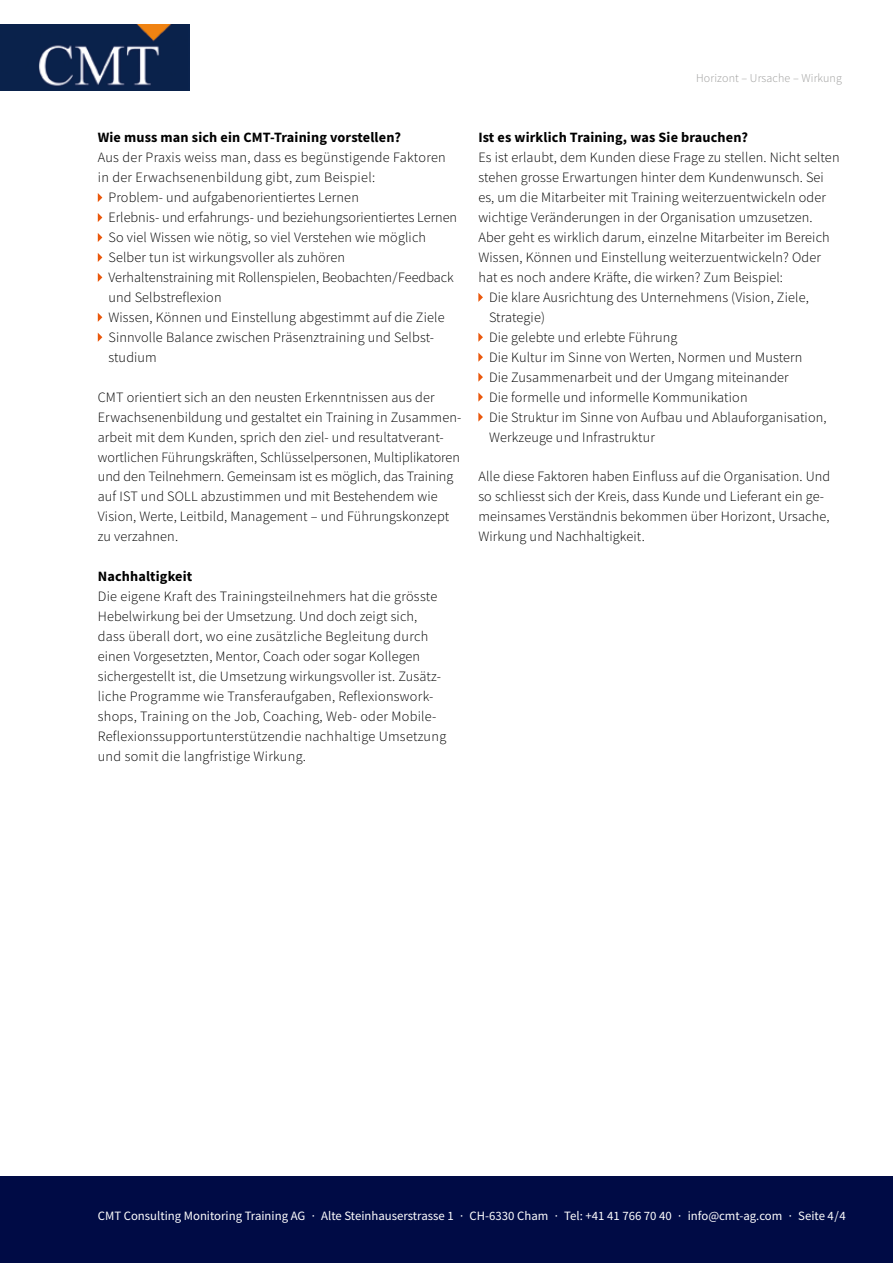
<style>
.page{position:relative;width:893px;height:1263px;background:#fff}
.page>*{position:absolute;margin:0;border:0;box-sizing:border-box;transform-origin:0 0}
.t1{font:300 14.25px/20px "Source Sans Pro";letter-spacing:.01em;color:#000}
.t2{font:700 14.25px "Source Sans Pro";letter-spacing:.01em;color:#000}
.t3{font:12.75px "Source Sans Pro";color:#fff}
.t4{font:300 12px "Source Sans Pro";letter-spacing:.01em;color:#9d9d9c}
</style>
<div class="page">
<img style="left:0;top:25px;width:190px;height:66px">
<div style="left:0;top:1177px;width:893px;height:86px;background:#000b45"></div>
<svg style="left:98px;top:193px;width:4px;height:9px"></svg>
<svg style="left:98px;top:213px;width:4px;height:9px"></svg>
<svg style="left:98px;top:233px;width:4px;height:9px"></svg>
<svg style="left:98px;top:253px;width:4px;height:9px"></svg>
<svg style="left:98px;top:273px;width:4px;height:9px"></svg>
<svg style="left:98px;top:313px;width:4px;height:9px"></svg>
<svg style="left:98px;top:333px;width:4px;height:9px"></svg>
<svg style="left:478px;top:293px;width:5px;height:9px"></svg>
<svg style="left:478px;top:333px;width:5px;height:9px"></svg>
<svg style="left:478px;top:353px;width:5px;height:9px"></svg>
<svg style="left:478px;top:373px;width:5px;height:9px"></svg>
<svg style="left:478px;top:392px;width:5px;height:10px"></svg>
<svg style="left:478px;top:412px;width:5px;height:10px"></svg>
<p class="t4" style="left:696px;top:71px;width:147px">Horizont – Ursache – Wirkung</p>
<p class="t2" style="left:98px;top:128px;width:305px">Wie muss man sich ein CMT-Training vorstellen?</p>
<p class="t1" style="left:98px;top:148px;width:349px">Aus der Praxis weiss man, dass es begünstigende Faktoren</p>
<p class="t1" style="left:98px;top:167px;width:279px">in der Erwachsenenbildung gibt, zum Beispiel:</p>
<p class="t1" style="left:108px;top:187px;width:252px">Problem- und aufgabenorientiertes Lernen</p>
<p class="t1" style="left:108px;top:207px;width:350px">Erlebnis- und erfahrungs- und beziehungsorientiertes Lernen</p>
<p class="t1" style="left:108px;top:227px;width:319px">So viel Wissen wie nötig, so viel Verstehen wie möglich</p>
<p class="t1" style="left:108px;top:247px;width:238px">Selber tun ist wirkungsvoller als zuhören</p>
<p class="t1" style="left:108px;top:267px;width:347px">Verhaltenstraining mit Rollenspielen, Beobachten/Feedback</p>
<p class="t1" style="left:108px;top:287px;width:115px">und Selbstreflexion</p>
<p class="t1" style="left:108px;top:307px;width:338px">Wissen, Können und Einstellung abgestimmt auf die Ziele</p>
<p class="t1" style="left:108px;top:327px;width:326px">Sinnvolle Balance zwischen Präsenztraining und Selbst-</p>
<p class="t1" style="left:108px;top:347px;width:50px">studium</p>
<p class="t1" style="left:98px;top:387px;width:364px">CMT orientiert sich an den neusten Erkenntnissen aus der Erwachsenenbildung und gestaltet ein Training in Zusammen&shy;arbeit mit dem Kunden, sprich den ziel- und resultatverant&shy;wortlichen Führungskräften, Schlüsselpersonen, Multiplikatoren und den Teilnehmern. Gemeinsam ist es möglich, das Training auf IST und SOLL abzustimmen und mit Bestehendem wie Vision, Werte, Leitbild, Management – und Führungskonzept zu verzahnen.</p>
<p class="t2" style="left:98px;top:567px;width:96px">Nachhaltigkeit</p>
<p class="t1" style="left:98px;top:586px;width:350px">Die eigene Kraft des Trainingsteilnehmers hat die grösste Hebelwirkung bei der Umsetzung. Und doch zeigt sich, dass überall dort, wo eine zusätzliche Begleitung durch einen Vorgesetzten, Mentor, Coach oder sogar Kollegen sichergestellt ist, die Umsetzung wirkungsvoller ist. Zusätz&shy;liche Programme wie Transferaufgaben, Reflexionswork&shy;shops, Training on the Job, Coaching, Web- oder Mobile-Reflexionssupportunterstützendie nachhaltige Umsetzung und somit die langfristige Wirkung.</p>
<p class="t2" style="left:478px;top:128px;width:271px">Ist es wirklich Training, was Sie brauchen?</p>
<p class="t1" style="left:478px;top:148px;width:363px">Es ist erlaubt, dem Kunden diese Frage zu stellen. Nicht selten</p>
<p class="t1" style="left:478px;top:167px;width:347px">stehen grosse Erwartungen hinter dem Kundenwunsch. Sei</p>
<p class="t1" style="left:478px;top:187px;width:349px">es, um die Mitarbeiter mit Training weiterzuentwickeln oder</p>
<p class="t1" style="left:478px;top:207px;width:336px">wichtige Veränderungen in der Organisation umzusetzen.</p>
<p class="t1" style="left:478px;top:227px;width:353px">Aber geht es wirklich darum, einzelne Mitarbeiter im Bereich</p>
<p class="t1" style="left:478px;top:247px;width:344px">Wissen, Können und Einstellung weiterzuentwickeln? Oder</p>
<p class="t1" style="left:478px;top:267px;width:306px">hat es noch andere Kräfte, die wirken? Zum Beispiel:</p>
<p class="t1" style="left:489px;top:287px;width:321px">Die klare Ausrichtung des Unternehmens (Vision, Ziele,</p>
<p class="t1" style="left:489px;top:307px;width:58px">Strategie)</p>
<p class="t1" style="left:489px;top:327px;width:190px">Die gelebte und erlebte Führung</p>
<p class="t1" style="left:489px;top:347px;width:315px">Die Kultur im Sinne von Werten, Normen und Mustern</p>
<p class="t1" style="left:489px;top:367px;width:301px">Die Zusammenarbeit und der Umgang miteinander</p>
<p class="t1" style="left:489px;top:387px;width:260px">Die formelle und informelle Kommunikation</p>
<p class="t1" style="left:489px;top:407px;width:339px">Die Struktur im Sinne von Aufbau und Ablauforganisation,</p>
<p class="t1" style="left:489px;top:427px;width:167px">Werkzeuge und Infrastruktur</p>
<p class="t1" style="left:478px;top:467px;width:353px">Alle diese Faktoren haben Einfluss auf die Organisation. Und so schliesst sich der Kreis, dass Kunde und Lieferant ein ge&shy;meinsames Verständnis bekommen über Horizont, Ursache, Wirkung und Nachhaltigkeit.</p>
<p class="t3" style="left:98px;top:1207px;width:749px">CMT Consulting Monitoring Training AG · Alte Steinhauserstrasse 1 · CH-6330 Cham · Tel: +41 41 766 70 40 · info@cmt-ag.com · Seite 4/4</p>
</div>
